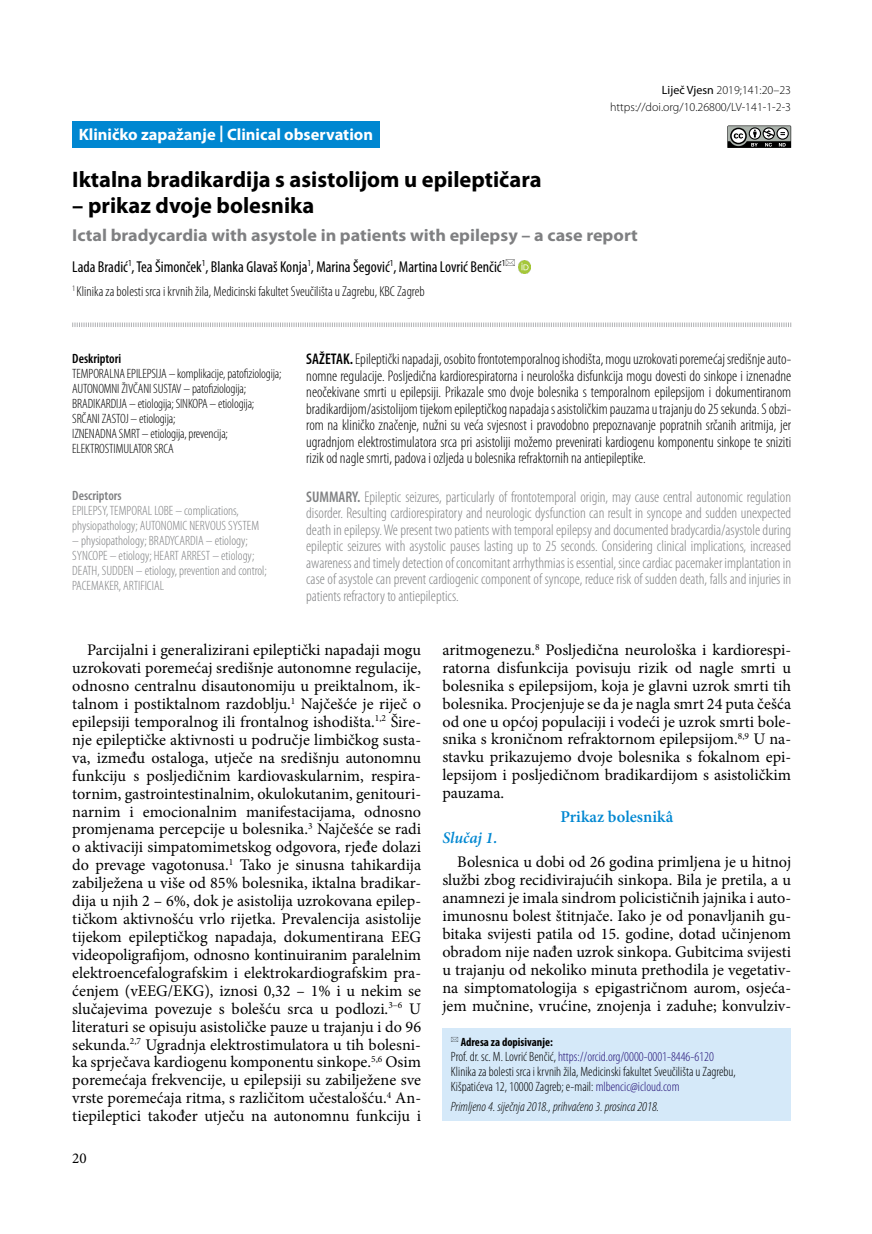
<style>
.page{position:relative;width:872px;height:1234px;background:#fff}
.page>*{position:absolute;margin:0;border:0;box-sizing:border-box;transform-origin:0 0}
.t1{font:700 22.5px "Myriad Pro";color:#000}
.t2{font:700 17.25px "Myriad Pro";color:#7f8082;scale:1.05 1}
.t3{font:700 16.5px "Myriad Pro";color:#fff}
.t4{font:600 16.5px "Minion Pro";color:#0087d1}
.t5{font:16.2px/17.9px "Minion Pro";color:#000;text-align:justify}
.t6{font:italic 600 16.2px "Minion Pro";letter-spacing:-.005em;color:#0087d1}
.t7{font:condensed 15.75px "Myriad Pro";color:#000}
.t8{font:300 condensed 15.45px/16.5px "Myriad Pro";color:#000;text-align:justify}
.t9{font:300 condensed 15.45px/16.5px "Myriad Pro";color:#7f8082;text-align:justify}
.t10{font:15px "Minion Pro";color:#000}
.t11{font:300 condensed 14.25px "Myriad Pro";color:#000}
.t12{font:300 condensed 13.5px/15px "Myriad Pro";letter-spacing:-.01em;color:#000}
.t13{font:300 condensed 13.5px/15px "Myriad Pro";color:#7f8082}
.t14{font:italic 300 condensed 13.5px "Myriad Pro";color:#000}
.t15{font:600 condensed 13.5px "Myriad Pro";color:#000}
.t16{font:600 condensed 13.5px "Myriad Pro";color:#7f8082}
.t17{font:300 12px/16.5px "Myriad Pro";color:#000;text-align:right}
.t18{font:700 condensed 12px "Myriad Pro";color:#000}
.s1{font-weight:400}
.s2{font-weight:600}
.s3{color:#231177}
</style>
<div class="page">
<svg style="left:727px;top:125px;width:64px;height:23px"></svg>
<div style="left:442px;top:1028px;width:349px;height:92px;background:#d5e9f9"></div>
<div style="left:72px;top:121px;width:307px;height:27px;background:#0087d1"></div>
<svg style="left:72px;top:322px;width:719px;height:5px"></svg>
<svg style="left:518px;top:260px;width:13px;height:13px"></svg>
<p class="t3" style="left:79px;top:123px;width:296px">Kliničko zapažanje | Clinical observation</p>
<p class="t17" style="left:610px;top:82px;width:182px"><span class="s1">Liječ Vjesn</span> 2019;141:20–23 https://doi.org/10.26800/LV-141-1-2-3</p>
<h1 class="t1" style="left:72px;top:165px;width:471px">Iktalna bradikardija s asistolijom u epileptičara</h1>
<h1 class="t1" style="left:72px;top:190px;width:244px">– prikaz dvoje bolesnika</h1>
<p class="t2" style="left:72px;top:224px;width:540px">Ictal bradycardia with asystole in patients with epilepsy – a case report</p>
<p class="t7" style="left:72px;top:257px;width:434px">Lada Bradić<sup>1</sup>, Tea Šimonček<sup>1</sup>, Blanka Glavaš Konja<sup>1</sup>, Marina Šegović<sup>1</sup>, Martina Lovrić Benčić<sup>1</sup></p>
<p class="t11" style="left:72px;top:282px;width:354px"><sup>1</sup> Klinika za bolesti srca i krvnih žila, Medicinski fakultet Sveučilišta u Zagrebu, KBC Zagreb</p>
<p class="t15" style="left:72px;top:350px;width:50px">Deskriptori</p>
<p class="t12" style="left:72px;top:365px;width:211px">TEMPORALNA EPILEPSIJA – komplikacije, patofiziologija; AUTONOMNI ŽIVČANI SUSTAV – patofiziologija; BRADIKARDIJA – etiologija; SINKOPA – etiologija; SRČANI ZASTOJ – etiologija;<br>IZNENADNA SMRT – etiologija, prevencija; ELEKTROSTIMULATOR SRCA</p>
<p class="t8" style="left:306px;top:351px;width:486px"><span class="s2">SAŽETAK.</span> Epileptički napadaji, osobito frontotemporalnog ishodišta, mogu uzrokovati poremećaj središnje auto&shy;nomne regulacije. Posljedična kardiorespiratorna i neurološka disfunkcija mogu dovesti do sinkope i iznenadne neočekivane smrti u epilepsiji. Prikazale smo dvoje bolesnika s temporalnom epilepsijom i dokumentiranom bradikardijom/asistolijom tijekom epileptičkog napadaja s asistoličkim pauzama u trajanju do 25 sekunda. S obzi&shy;rom na kliničko značenje, nužni su veća svjesnost i pravodobno prepoznavanje popratnih srčanih aritmija, jer ugradnjom elektrostimulatora srca pri asistoliji možemo prevenirati kardiogenu komponentu sinkope te sniziti rizik od nagle smrti, padova i ozljeda u bolesnika refraktornih na antiepileptike.</p>
<p class="t9" style="left:306px;top:488px;width:486px"><span class="s2">SUMMARY.</span> Epileptic seizures, particularly of frontotemporal origin, may cause central autonomic regulation disorder. Resulting cardiorespiratory and neurologic dysfunction can result in syncope and sudden unexpected death in epilepsy. We present two patients with temporal epilepsy and documented bradycardia/asystole during epileptic seizures with asystolic pauses lasting up to 25 seconds. Considering clinical implications, increased awareness and timely detection of concomitant arrhythmias is essential, since cardiac pacemaker implantation in case of asystole can prevent cardiogenic component of syncope, reduce risk of sudden death, falls and injuries in patients refractory to antiepileptics.</p>
<p class="t5" style="left:72px;top:641px;width:350px;text-indent:15px">Parcijalni i generalizirani epileptički napadaji mogu uzrokovati poremećaj središnje autonomne regulacije, odnosno centralnu disautonomiju u preiktalnom, ik&shy;talnom i postiktalnom razdoblju.<sup>1</sup> Najčešće je riječ o epilepsiji temporalnog ili frontalnog ishodišta.<sup>1,2</sup> Šire&shy;nje epileptičke aktivnosti u područje limbičkog susta&shy;va, između ostaloga, utječe na središnju autonomnu funkciju s posljedičnim kardiovaskularnim, respira&shy;tornim, gastrointestinalnim, okulokutanim, genitouri&shy;narnim i emocionalnim manifestacijama, odnosno promjenama percepcije u bolesnika.<sup>3</sup> Najčešće se radi o aktivaciji simpatomimetskog odgovora, rjeđe dolazi do prevage vagotonusa.<sup>1</sup> Tako je sinusna tahikardija zabilježena u više od 85% bolesnika, iktalna bradikar&shy;dija u njih 2 – 6%, dok je asistolija uzrokovana epilep&shy;tičkom aktivnošću vrlo rijetka. Prevalencija asistolije tijekom epileptičkog napadaja, dokumentirana EEG videopoligrafijom, odnosno kontinuiranim paralelnim elektroencefalografskim i elektrokardiografskim pra&shy;ćenjem (vEEG/EKG), iznosi 0,32 – 1% i u nekim se slučajevima povezuje s bolešću srca u podlozi.<sup>3–6</sup> U literaturi se opisuju asistoličke pauze u trajanju i do 96 sekunda.<sup>2,7</sup> Ugradnja elektrostimulatora u tih bolesni&shy;ka sprječava kardiogenu komponentu sinkope.<sup>5,6</sup> Osim poremećaja frekvencije, u epilepsiji su zabilježene sve vrste poremećaja ritma, s različitom učestalošću.<sup>4</sup> An&shy;tiepileptici također utječu na autonomnu funkciju i</p>
<p class="t5" style="left:442px;top:641px;width:350px">aritmogenezu.<sup>8</sup> Posljedična neurološka i kardiorespi&shy;ratorna disfunkcija povisuju rizik od nagle smrti u bolesnika s epilepsijom, koja je glavni uzrok smrti tih bolesnika. Procjenjuje se da je nagla smrt 24 puta češća od one u općoj populaciji i vodeći je uzrok smrti bole&shy;snika s kroničnom refraktornom epilepsijom.<sup>8,9</sup> U na&shy;stavku prikazujemo dvoje bolesnika s fokalnom epi&shy;lepsijom i posljedičnom bradikardijom s asistoličkim pauzama.</p>
<p class="t16" style="left:72px;top:487px;width:51px">Descriptors</p>
<p class="t13" style="left:72px;top:503px;width:188px">EPILEPSY, TEMPORAL LOBE – complications, physiopathology; AUTONOMIC NERVOUS SYSTEM</p>
<p class="t13" style="left:72px;top:533px;width:196px">– physiopathology; BRADYCARDIA – etiology; SYNCOPE – etiology; HEART ARREST – etiology; DEATH, SUDDEN – etiology, prevention and control; PACEMAKER, ARTIFICIAL</p>
<p class="t4" style="left:560px;top:805px;width:114px">Prikaz bolesnikâ</p>
<p class="t6" style="left:442px;top:825px;width:57px">Slučaj 1.</p>
<p class="t5" style="left:442px;top:852px;width:351px;text-indent:15px">Bolesnica u dobi od 26 godina primljena je u hitnoj službi zbog recidivirajućih sinkopa. Bila je pretila, a u anamnezi je imala sindrom policističnih jajnika i auto&shy;imunosnu bolest štitnjače. Iako je od ponavljanih gu&shy;bitaka svijesti patila od 15. godine, dotad učinjenom obradom nije nađen uzrok sinkopa. Gubitcima svijesti u trajanju od nekoliko minuta prethodila je vegetativ&shy;na simptomatologija s epigastričnom aurom, osjeća&shy;jem mučnine, vrućine, znojenja i zaduhe; konvulziv-</p>
<p class="t18" style="left:461px;top:1034px;width:94px">Adresa za dopisivanje:</p>
<p class="t12" style="left:451px;top:1048px;width:286px">Prof. dr. sc. M. Lovrić Benčić, <span class="s3">https://orcid.org/0000-0001-8446-6120<br></span>Klinika za bolesti srca i krvnih žila, Medicinski fakultet Sveučilišta u Zagrebu,<br>Kišpatićeva 12, 10000 Zagreb; e-mail: <span class="s3">mlbencic@icloud.com</span></p>
<p class="t14" style="left:451px;top:1097px;width:210px">Primljeno 4. siječnja 2018., prihvaćeno 3. prosinca 2018.</p>
<p class="t10" style="left:72px;top:1147px;width:16px">20</p>
</div>
